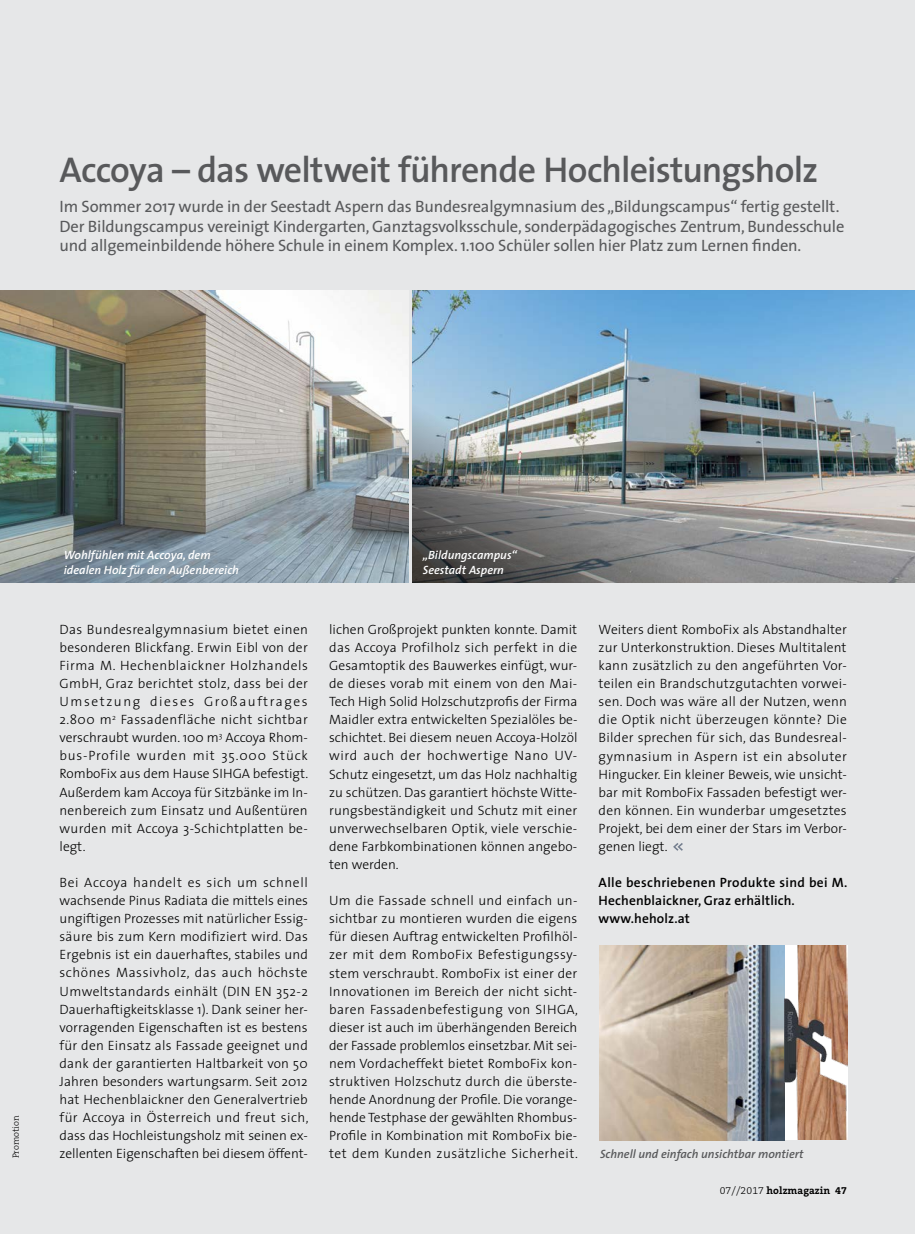
<style>
.page{position:relative;width:915px;height:1234px;background:#fff}
.page>*{position:absolute;margin:0;border:0;box-sizing:border-box;transform-origin:0 0}
.t1{font:600 36px "The Sans";letter-spacing:-.025em;color:#58595b}
.t2{font:16.5px/19.8px "The Sans";letter-spacing:-.01em;color:#58595b}
.t3{font:300 13.5px/18.1px "The Sans";letter-spacing:.005em;color:#000;text-align:justify}
.t4{font:600 13.5px/18.1px "The Sans";letter-spacing:.01em;color:#000}
.t5{font:italic 600 12px/15px "The Sans";color:#fff}
.t6{font:italic 600 12px "The Sans";color:#58595b}
.t7{font:700 10.5px "The Serif CE";letter-spacing:.01em;color:#000}
.t8{font:300 9px "The Serif CE";color:#000}
.s1{font-weight:300}
</style>
<div class="page">
<div style="left:0;top:0;width:914px;height:1233px;background:#e6e7e8"></div>
<img style="left:0;top:290px;width:408px;height:292px">
<img style="left:599px;top:945px;width:185px;height:194px">
<svg style="left:784px;top:945px;width:62px;height:194px;background:#b08e7a"></svg>
<svg style="left:673px;top:843px;width:9px;height:7px"></svg>
<img style="left:412px;top:290px;width:502px;height:292px">
<h1 class="t1" style="left:60px;top:139px;width:759px">Accoya – das weltweit führende Hochleistungsholz</h1>
<p class="t2" style="left:60px;top:196px;width:786px">Im Sommer 2017 wurde in der Seestadt Aspern das Bundesrealgymnasium des „Bildungscampus“ fertig gestellt.<br>Der Bildungscampus vereinigt Kindergarten, Ganztagsvolksschule, sonderpädagogisches Zentrum, Bundesschule und allgemeinbildende höhere Schule in einem Komplex. 1.100 Schüler sollen hier Platz zum Lernen finden.</p>
<p class="t8" style="left:11px;top:1157px;width:44px;rotate:-90deg">Promotion</p>
<p class="t5" style="left:64px;top:547px;width:177px">Wohlfühlen mit Accoya, dem idealen Holz für den Außenbereich</p>
<p class="t3" style="left:60px;top:619px;width:250px">Das Bundesrealgymnasium bietet einen besonderen Blickfang. Erwin Eibl von der Firma M. Hechenblaickner Holzhandels GmbH, Graz berichtet stolz, dass bei der Umsetzung dieses Großauftrages 2.800 m<sup>2</sup> Fassadenfläche nicht sichtbar verschraubt wurden. 100 m<sup>3</sup> Accoya Rhom&shy;bus-Profile wurden mit 35.000 Stück RomboFix aus dem Hause SIHGA befestigt.<br>Außerdem kam Accoya für Sitzbänke im In&shy;nenbereich zum Einsatz und Außentüren wurden mit Accoya 3-Schichtplatten be&shy;legt.</p>
<p class="t3" style="left:60px;top:872px;width:250px">Bei Accoya handelt es sich um schnell wachsende Pinus Radiata die mittels eines ungiftigen Prozesses mit natürlicher Essig&shy;säure bis zum Kern modifiziert wird. Das Ergebnis ist ein dauerhaftes, stabiles und schönes Massivholz, das auch höchste Umweltstandards einhält (DIN EN 352-2<br>Dauerhaftigkeitsklasse 1). Dank seiner her&shy;vorragenden Eigenschaften ist es bestens für den Einsatz als Fassade geeignet und dank der garantierten Haltbarkeit von 50<br>Jahren besonders wartungsarm. Seit 2012 hat Hechenblaickner den Generalvertrieb für Accoya in Österreich und freut sich, dass das Hochleistungsholz mit seinen ex&shy;zellenten Eigenschaften bei diesem öffent-</p>
<p class="t5" style="left:422px;top:547px;width:96px">„Bildungscampus“<br>Seestadt Aspern</p>
<p class="t3" style="left:329px;top:619px;width:250px">lichen Großprojekt punkten konnte. Damit das Accoya Profilholz sich perfekt in die Gesamtoptik des Bauwerkes einfügt, wur&shy;de dieses vorab mit einem von den Mai-Tech High Solid Holzschutzprofis der Firma Maidler extra entwickelten Spezialöles be&shy;schichtet. Bei diesem neuen Accoya-Holzöl wird auch der hochwertige Nano UV-Schutz eingesetzt, um das Holz nachhaltig zu schützen. Das garantiert höchste Witte&shy;rungsbeständigkeit und Schutz mit einer unverwechselbaren Optik, viele verschie&shy;dene Farbkombinationen können angebo&shy;ten werden.</p>
<p class="t3" style="left:329px;top:890px;width:250px">Um die Fassade schnell und einfach un&shy;sichtbar zu montieren wurden die eigens für diesen Auftrag entwickelten Profilhöl&shy;zer mit dem RomboFix Befestigungssy&shy;stem verschraubt. RomboFix ist einer der Innovationen im Bereich der nicht sicht&shy;baren Fassadenbefestigung von SIHGA, dieser ist auch im überhängenden Bereich der Fassade problemlos einsetzbar. Mit sei&shy;nem Vordacheffekt bietet RomboFix kon&shy;struktiven Holzschutz durch die überste&shy;hende Anordnung der Profile. Die vorange&shy;hende Testphase der gewählten Rhombus-Profile in Kombination mit RomboFix bie&shy;tet dem Kunden zusätzliche Sicherheit.</p>
<p class="t3" style="left:598px;top:619px;width:250px">Weiters dient RomboFix als Abstandhalter zur Unterkonstruktion. Dieses Multitalent kann zusätzlich zu den angeführten Vor&shy;teilen ein Brandschutzgutachten vorwei&shy;sen. Doch was wäre all der Nutzen, wenn die Optik nicht überzeugen könnte? Die Bilder sprechen für sich, das Bundesreal&shy;gymnasium in Aspern ist ein absoluter Hingucker. Ein kleiner Beweis, wie unsicht&shy;bar mit RomboFix Fassaden befestigt wer&shy;den können. Ein wunderbar umgesetztes Projekt, bei dem einer der Stars im Verbor&shy;genen liegt.</p>
<p class="t4" style="left:598px;top:872px;width:250px">Alle beschriebenen Produkte sind bei M.<br>Hechenblaickner, Graz erhältlich. www.heholz.at</p>
<p class="t6" style="left:600px;top:1143px;width:205px">Schnell und einfach unsichtbar montiert</p>
<p class="t7" style="left:719px;top:1184px;width:129px"><span class="s1">07//2017</span> holzmagazin 47</p>
</div>
